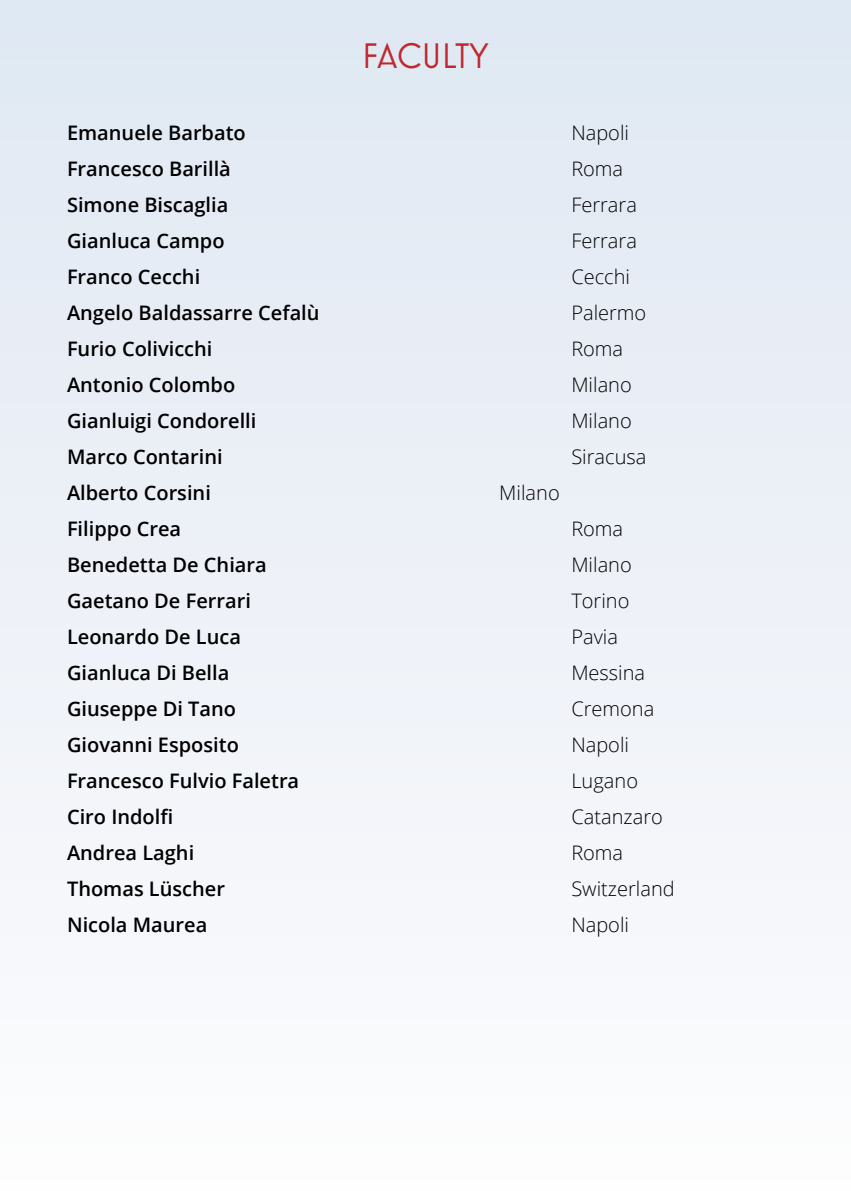
<style>
.page{position:relative;width:851px;height:1191px;background:#fff}
.page>*{position:absolute;margin:0;border:0;box-sizing:border-box;transform-origin:0 0}
.t1{font:36px "Mostra Nuova";color:#c1262d}
.t2{font:600 20px "Open Sans";color:#000001}
.t3{font:300 20px "Open Sans";color:#000001}
</style>
<div class="page">
<div style="left:0;top:0;width:850px;height:1191px;background:linear-gradient(to bottom,#dfe8f2,#fdfcfd)"></div>
<p class="t1" style="left:362px;top:35px;width:128px">FACULTY</p>
<p class="t2" style="left:67px;top:119px;width:180px">Emanuele Barbato</p>
<p class="t3" style="left:571px;top:119px;width:59px">Napoli</p>
<p class="t2" style="left:67px;top:155px;width:165px">Francesco Barillà</p>
<p class="t3" style="left:571px;top:155px;width:53px">Roma</p>
<p class="t2" style="left:67px;top:191px;width:163px">Simone Biscaglia</p>
<p class="t3" style="left:571px;top:191px;width:67px">Ferrara</p>
<p class="t2" style="left:67px;top:227px;width:159px">Gianluca Campo</p>
<p class="t3" style="left:571px;top:227px;width:67px">Ferrara</p>
<p class="t2" style="left:67px;top:263px;width:135px">Franco Cecchi</p>
<p class="t3" style="left:571px;top:263px;width:60px">Cecchi</p>
<p class="t2" style="left:67px;top:299px;width:254px">Angelo Baldassarre Cefalù</p>
<p class="t3" style="left:571px;top:299px;width:76px">Palermo</p>
<p class="t2" style="left:67px;top:335px;width:147px">Furio Colivicchi</p>
<p class="t3" style="left:571px;top:335px;width:53px">Roma</p>
<p class="t2" style="left:67px;top:371px;width:170px">Antonio Colombo</p>
<p class="t3" style="left:571px;top:371px;width:62px">Milano</p>
<p class="t2" style="left:67px;top:407px;width:191px">Gianluigi Condorelli</p>
<p class="t3" style="left:571px;top:407px;width:62px">Milano</p>
<p class="t2" style="left:67px;top:443px;width:157px">Marco Contarini</p>
<p class="t3" style="left:571px;top:443px;width:77px">Siracusa</p>
<p class="t2" style="left:67px;top:479px;width:145px">Alberto Corsini</p>
<p class="t3" style="left:499px;top:479px;width:62px">Milano</p>
<p class="t2" style="left:67px;top:515px;width:116px">Filippo Crea</p>
<p class="t3" style="left:571px;top:515px;width:53px">Roma</p>
<p class="t2" style="left:67px;top:551px;width:201px">Benedetta De Chiara</p>
<p class="t3" style="left:571px;top:551px;width:62px">Milano</p>
<p class="t2" style="left:67px;top:587px;width:185px">Gaetano De Ferrari</p>
<p class="t3" style="left:571px;top:587px;width:60px">Torino</p>
<p class="t2" style="left:67px;top:623px;width:175px">Leonardo De Luca</p>
<p class="t3" style="left:571px;top:623px;width:48px">Pavia</p>
<p class="t2" style="left:67px;top:659px;width:164px">Gianluca Di Bella</p>
<p class="t3" style="left:571px;top:659px;width:75px">Messina</p>
<p class="t2" style="left:67px;top:695px;width:170px">Giuseppe Di Tano</p>
<p class="t3" style="left:571px;top:695px;width:84px">Cremona</p>
<p class="t2" style="left:67px;top:731px;width:173px">Giovanni Esposito</p>
<p class="t3" style="left:571px;top:731px;width:59px">Napoli</p>
<p class="t2" style="left:67px;top:767px;width:234px">Francesco Fulvio Faletra</p>
<p class="t3" style="left:571px;top:767px;width:68px">Lugano</p>
<p class="t2" style="left:67px;top:803px;width:108px">Ciro Indolfi</p>
<p class="t3" style="left:571px;top:803px;width:93px">Catanzaro</p>
<p class="t2" style="left:67px;top:839px;width:129px">Andrea Laghi</p>
<p class="t3" style="left:571px;top:839px;width:53px">Roma</p>
<p class="t2" style="left:67px;top:875px;width:159px">Thomas Lüscher</p>
<p class="t3" style="left:571px;top:875px;width:105px">Switzerland</p>
<p class="t2" style="left:67px;top:911px;width:142px">Nicola Maurea</p>
<p class="t3" style="left:571px;top:911px;width:59px">Napoli</p>
</div>
